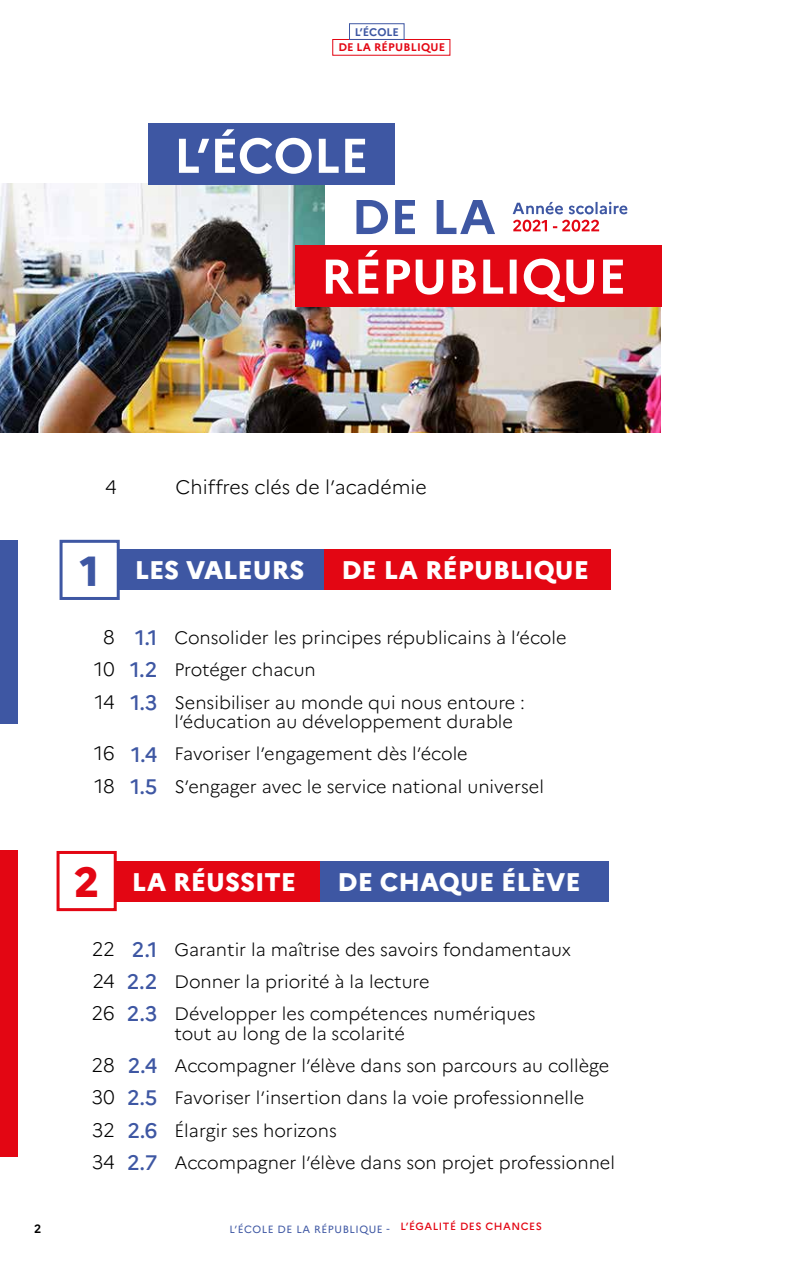
<style>
.page{position:relative;width:787px;height:1263px;background:#fff}
.page>*{position:absolute;margin:0;border:0;box-sizing:border-box;transform-origin:0 0}
.t1{font:800 42px "Marianne";color:#3e57a3}
.t2{font:800 42px "Marianne";color:#e30613}
.t3{font:800 25.5px "Marianne";color:#fff}
.t4{font:500 21px/32.2px "Marianne";color:#3e57a3;text-align:justify}
.t5{font:300 19.5px/32.2px "Marianne";color:#000;text-align:justify}
.t6{font:300 18px/32.2px "Marianne";color:#000}
.t7{font:700 12px "Marianne";color:#000}
.t8{font:700 11.1px "Marianne";letter-spacing:.02em;color:#e30613}
.t9{font:700 11.1px "Marianne";letter-spacing:-.005em;color:#3e57a3}
.t10{font:10.5px "Marianne";letter-spacing:.05em;color:#3e57a3}
.t11{font:500 10.5px "Marianne";letter-spacing:.05em;color:#e30613}
</style>
<div class="page">
<div style="left:349px;top:23px;width:55px;height:17px;border:1px solid #3e57a3"></div>
<img style="left:0;top:183px;width:661px;height:249px">
<div style="left:326px;top:180px;width:336px;height:66px;background:#fff"></div>
<div style="left:295px;top:246px;width:367px;height:61px;background:#e30613"></div>
<svg style="left:356px;top:200px;width:139px;height:34px"></svg>
<svg style="left:326px;top:250px;width:297px;height:52px"></svg>
<svg style="left:513px;top:220px;width:86px;height:12px"></svg>
<svg style="left:512px;top:202px;width:115px;height:12px"></svg>
<div style="left:148px;top:123px;width:247px;height:62px;background:#3e57a3"></div>
<svg style="left:179px;top:129px;width:186px;height:45px"></svg>
<div style="left:60px;top:540px;width:60px;height:60px;border:3px solid #3e57a3"></div>
<div style="left:0;top:540px;width:17px;height:183px;background:#3e57a3"></div>
<div style="left:0;top:851px;width:17px;height:306px;background:#e30613"></div>
<div style="left:118px;top:549px;width:206px;height:41px;background:#3e57a3"></div>
<div style="left:324px;top:549px;width:287px;height:41px;background:#e30613"></div>
<div style="left:57px;top:851px;width:60px;height:60px;border:3px solid #e30613"></div>
<hr style="left:786px;top:356px;width:1px;height:251px;background:#e30613">
<hr style="left:786px;top:650px;width:1px;height:187px;background:#3e57a3">
<hr style="left:786px;top:887px;width:1px;height:241px;background:#e30613">
<hr style="left:786px;top:95px;width:1px;height:223px;background:#3e57a3">
<div style="left:115px;top:861px;width:205px;height:40px;background:#e30613"></div>
<div style="left:320px;top:861px;width:289px;height:40px;background:#3e57a3"></div>
<p class="t9" style="left:355px;top:25px;width:46px">L’ÉCOLE</p>
<p class="t8" style="left:338px;top:40px;width:108px">DE LA RÉPUBLIQUE</p>
<p class="t5" style="left:105px;top:471px;width:13px">4</p>
<p class="t5" style="left:176px;top:471px;width:253px">Chiffres clés de l’académie</p>
<h1 class="t1" style="left:80px;top:545px;width:21px">1</h1>
<h2 class="t3" style="left:135px;top:555px;width:171px">LES VALEURS</h2>
<h2 class="t3" style="left:341px;top:555px;width:249px">DE LA RÉPUBLIQUE</h2>
<p class="t5" style="left:94px;top:621px;width:22px;text-align:center">8<br>10<br>14</p>
<p class="t5" style="left:94px;top:737px;width:22px">16<br>18</p>
<p class="t4" style="left:130px;top:621px;width:29px">1.1<br>1.2<br>1.3</p>
<p class="t4" style="left:130px;top:738px;width:28px">1.4<br>1.5</p>
<p class="t6" style="left:174px;top:621px;width:394px">Consolider les principes républicains à l’école<br>Protéger chacun<br>Sensibiliser au monde qui nous entoure :</p>
<p class="t6" style="left:174px;top:705px;width:371px">l’éducation au développement durable<br>Favoriser l’engagement dès l’école<br>S’engager avec le service national universel</p>
<h1 class="t2" style="left:74px;top:856px;width:27px">2</h1>
<h2 class="t3" style="left:132px;top:866px;width:166px">LA RÉUSSITE</h2>
<h2 class="t3" style="left:338px;top:866px;width:244px">DE CHAQUE ÉLÈVE</h2>
<p class="t5" style="left:91px;top:933px;width:25px">22<br>24<br>26</p>
<p class="t5" style="left:92px;top:1049px;width:25px">28<br>30<br>32<br>34</p>
<p class="t4" style="left:127px;top:933px;width:32px">2.1<br>2.2<br>2.3</p>
<p class="t4" style="left:127px;top:1049px;width:32px">2.4<br>2.5<br>2.6<br>2.7</p>
<p class="t6" style="left:174px;top:933px;width:398px">Garantir la maîtrise des savoirs fondamentaux<br>Donner la priorité à la lecture<br>Développer les compétences numériques</p>
<p class="t6" style="left:174px;top:1017px;width:442px">tout au long de la scolarité<br>Accompagner l’élève dans son parcours au collège Favoriser l’insertion dans la voie professionnelle Élargir ses horizons<br>Accompagner l’élève dans son projet professionnel</p>
<p class="t7" style="left:34px;top:1221px;width:9px">2</p>
<p class="t10" style="left:229px;top:1222px;width:162px">L’ÉCOLE DE LA RÉPUBLIQUE -</p>
<p class="t11" style="left:400px;top:1220px;width:143px">L’ÉGALITÉ DES CHANCES</p>
</div>
